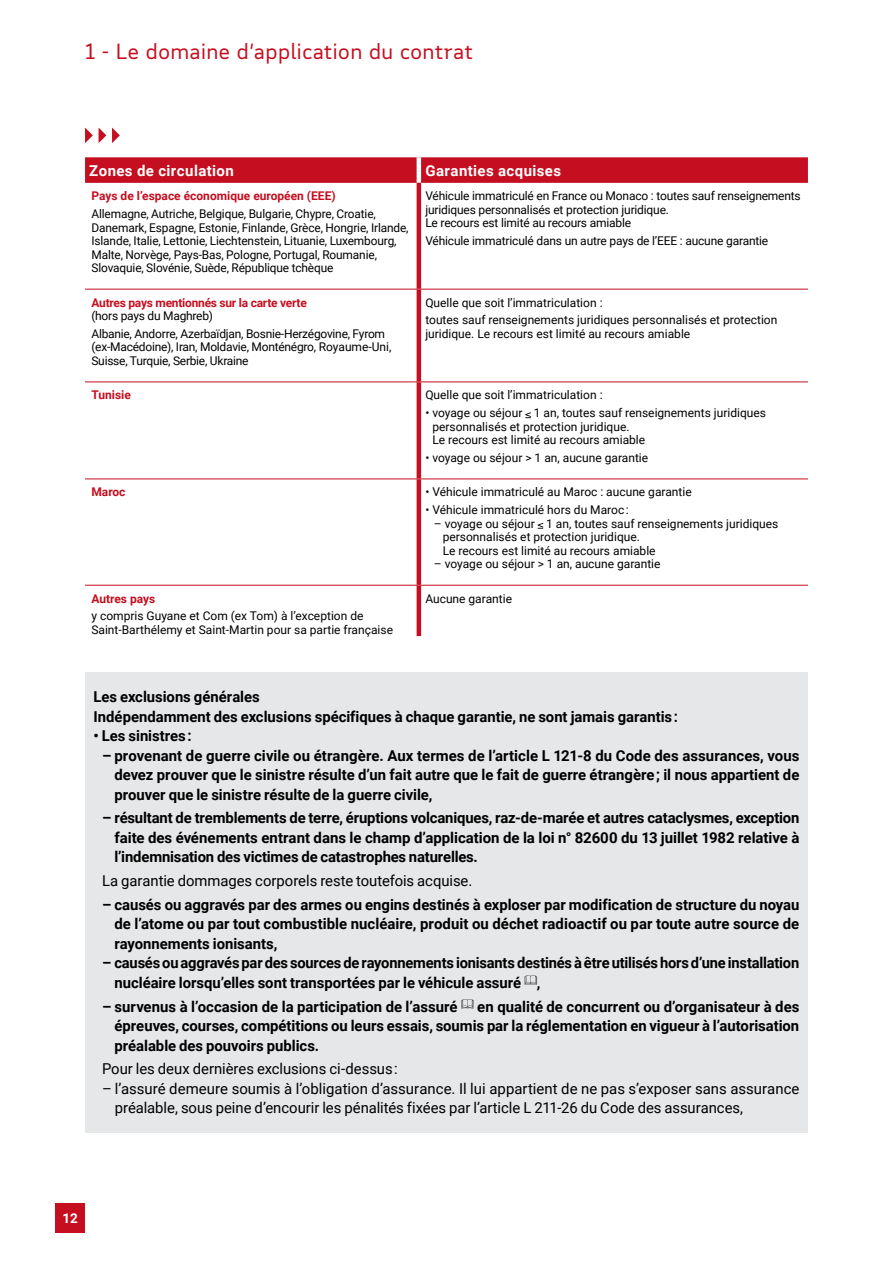
<style>
.page{position:relative;width:893px;height:1263px;background:#fff}
.page>*{position:absolute;margin:0;border:0;box-sizing:border-box;transform-origin:0 0}
.t1{font:21px "MAIF";letter-spacing:-.005em;color:#c50e1f}
.t2{font:700 15px/19.5px "Roboto";letter-spacing:-.005em;color:#000;text-align:justify}
.t3{font:15px/19.5px "Roboto";color:#000}
.t4{font:700 15px "Roboto";letter-spacing:.03em;color:#fff}
.t5{font:700 13.5px "Roboto";color:#fff}
.t6{font:12px/13.5px "Roboto";letter-spacing:-.005em;color:#000}
.t7{font:700 12px "Roboto";color:#c50e1f}
.t8{font:700 12px "Roboto";letter-spacing:-.02em;color:#c50e1f}
</style>
<div class="page">
<svg style="left:85px;top:157px;width:723px;height:26px;background:#c61223"></svg>
<hr style="left:417px;top:157px;width:4px;height:26px;background:#fff">
<hr style="left:417px;top:183px;width:4px;height:106px;background:#c50e1f">
<hr style="left:85px;top:289px;width:334px;height:1px;background:#c50e1f">
<hr style="left:417px;top:289px;width:4px;height:92px;background:#c50e1f">
<hr style="left:419px;top:289px;width:389px;height:1px;background:#c50e1f">
<hr style="left:85px;top:381px;width:334px;height:1px;background:#c50e1f">
<hr style="left:417px;top:382px;width:4px;height:97px;background:#c50e1f">
<hr style="left:419px;top:381px;width:389px;height:1px;background:#c50e1f">
<hr style="left:85px;top:479px;width:334px;height:1px;background:#c50e1f">
<hr style="left:417px;top:479px;width:4px;height:106px;background:#c50e1f">
<hr style="left:419px;top:479px;width:389px;height:1px;background:#c50e1f">
<hr style="left:85px;top:585px;width:334px;height:1px;background:#c50e1f">
<hr style="left:417px;top:586px;width:4px;height:50px;background:#c50e1f">
<hr style="left:419px;top:585px;width:389px;height:1px;background:#c50e1f">
<svg style="left:525px;top:412px;width:6px;height:6px"></svg>
<svg style="left:538px;top:523px;width:5px;height:6px"></svg>
<svg style="left:85px;top:128px;width:35px;height:15px"></svg>
<div style="left:55px;top:1203px;width:30px;height:30px;background:#c50e1f"></div>
<div style="left:85px;top:672px;width:723px;height:460px;background:#e6e7e9"></div>
<svg style="left:524px;top:975px;width:13px;height:10px"></svg>
<svg style="left:461px;top:999px;width:13px;height:9px"></svg>
<h1 class="t1" style="left:85px;top:38px;width:389px">1 - Le domaine d’application du contrat</h1>
<p class="t4" style="left:89px;top:160px;width:146px">Zones de circulation</p>
<p class="t4" style="left:425px;top:160px;width:137px">Garanties acquises</p>
<p class="t7" style="left:91px;top:188px;width:246px">Pays de l’espace économique européen (EEE)</p>
<p class="t6" style="left:91px;top:207px;width:319px">Allemagne, Autriche, Belgique, Bulgarie, Chypre, Croatie, Danemark, Espagne, Estonie, Finlande, Grèce, Hongrie, Irlande, Islande, Italie, Lettonie, Liechtenstein, Lituanie, Luxembourg, Malte, Norvège, Pays-Bas, Pologne, Portugal, Roumanie, Slovaquie, Slovénie, Suède, République tchèque</p>
<p class="t6" style="left:425px;top:189px;width:377px">Véhicule immatriculé en France ou Monaco : toutes sauf renseignements juridiques personnalisés et protection juridique.<br>Le recours est limité au recours amiable</p>
<p class="t6" style="left:425px;top:234px;width:344px">Véhicule immatriculé dans un autre pays de l’EEE : aucune garantie</p>
<p class="t8" style="left:91px;top:294px;width:217px">Autres pays mentionnés sur la carte verte</p>
<p class="t6" style="left:91px;top:307px;width:295px;line-height:17.7px">(hors pays du Maghreb)<br>Albanie, Andorre, Azerbaïdjan, Bosnie-Herzégovine, Fyrom</p>
<p class="t6" style="left:91px;top:340px;width:302px">(ex-Macédoine), Iran, Moldavie, Monténégro, Royaume-Uni,<br>Suisse, Turquie, Serbie, Ukraine</p>
<p class="t6" style="left:425px;top:293px;width:354px;line-height:17.7px">Quelle que soit l’immatriculation :<br>toutes sauf renseignements juridiques personnalisés et protection</p>
<p class="t6" style="left:425px;top:326px;width:266px">juridique. Le recours est limité au recours amiable</p>
<p class="t7" style="left:91px;top:387px;width:41px">Tunisie</p>
<p class="t6" style="left:425px;top:388px;width:179px">Quelle que soit l’immatriculation :</p>
<p class="t6" style="left:432px;top:406px;width:335px;text-indent:-7px">• voyage ou séjour 1 an, toutes sauf renseignements juridiques personnalisés et protection juridique.<br>Le recours est limité au recours amiable</p>
<p class="t6" style="left:425px;top:450px;width:224px">• voyage ou séjour &gt; 1 an, aucune garantie</p>
<p class="t7" style="left:91px;top:484px;width:36px">Maroc</p>
<p class="t6" style="left:425px;top:485px;width:268px">• Véhicule immatriculé au Maroc : aucune garantie</p>
<p class="t6" style="left:425px;top:503px;width:205px">• Véhicule immatriculé hors du Maroc :</p>
<p class="t6" style="left:443px;top:516px;width:337px;text-indent:-9px">– voyage ou séjour 1 an, toutes sauf renseignements juridiques personnalisés et protection juridique.<br>Le recours est limité au recours amiable</p>
<p class="t6" style="left:434px;top:557px;width:228px">– voyage ou séjour &gt; 1 an, aucune garantie</p>
<p class="t7" style="left:91px;top:590px;width:65px">Autres pays</p>
<p class="t6" style="left:91px;top:609px;width:303px">y compris Guyane et Com (ex Tom) à l’exception de<br>Saint-Barthélemy et Saint-Martin pour sa partie française</p>
<p class="t6" style="left:425px;top:591px;width:88px">Aucune garantie</p>
<p class="t2" style="left:94px;top:686px;width:586px">Les exclusions générales<br>Indépendamment des exclusions spécifiques à chaque garantie, ne sont jamais garantis :</p>
<p class="t2" style="left:94px;top:725px;width:100px">• Les sinistres :</p>
<p class="t2" style="left:114px;top:745px;width:686px;text-indent:-12px">– provenant de guerre civile ou étrangère. Aux termes de l’article L 121-8 du Code des assurances, vous devez prouver que le sinistre résulte d’un fait autre que le fait de guerre étrangère ; il nous appartient de prouver que le sinistre résulte de la guerre civile,</p>
<p class="t2" style="left:114px;top:808px;width:686px;text-indent:-12px">– résultant de tremblements de terre, éruptions volcaniques, raz-de-marée et autres cataclysmes, exception faite des événements entrant dans le champ d’application de la loi n° 82600 du 13 juillet 1982 relative à l’indemnisation des victimes de catastrophes naturelles.</p>
<p class="t3" style="left:102px;top:870px;width:372px">La garantie dommages corporels reste toutefois acquise.</p>
<p class="t2" style="left:114px;top:894px;width:686px;text-indent:-12px">– causés ou aggravés par des armes ou engins destinés à exploser par modification de structure du noyau de l’atome ou par tout combustible nucléaire, produit ou déchet radioactif ou par toute autre source de rayonnements ionisants,</p>
<p class="t2" style="left:114px;top:953px;width:686px;text-indent:-12px">– causés ou aggravés par des sources de rayonnements ionisants destinés à être utilisés hors d’une installation nucléaire lorsqu’elles sont transportées par le véhicule assuré ,</p>
<p class="t2" style="left:102px;top:996px;width:357px">– survenus à l’occasion de la participation de l’assuré</p>
<p class="t2" style="left:114px;top:996px;width:686px;text-indent:363px">en qualité de concurrent ou d’organisateur à des épreuves, courses, compétitions ou leurs essais, soumis par la réglementation en vigueur à l’autorisation préalable des pouvoirs publics.</p>
<p class="t3" style="left:102px;top:1059px;width:297px">Pour les deux dernières exclusions ci-dessus :</p>
<p class="t3" style="left:115px;top:1078px;width:686px;text-indent:-13px">– l’assuré demeure soumis à l’obligation d’assurance. Il lui appartient de ne pas s’exposer sans assurance préalable, sous peine d’encourir les pénalités fixées par l’article L 211-26 du Code des assurances,</p>
<p class="t5" style="left:62px;top:1209px;width:17px">12</p>
</div>
